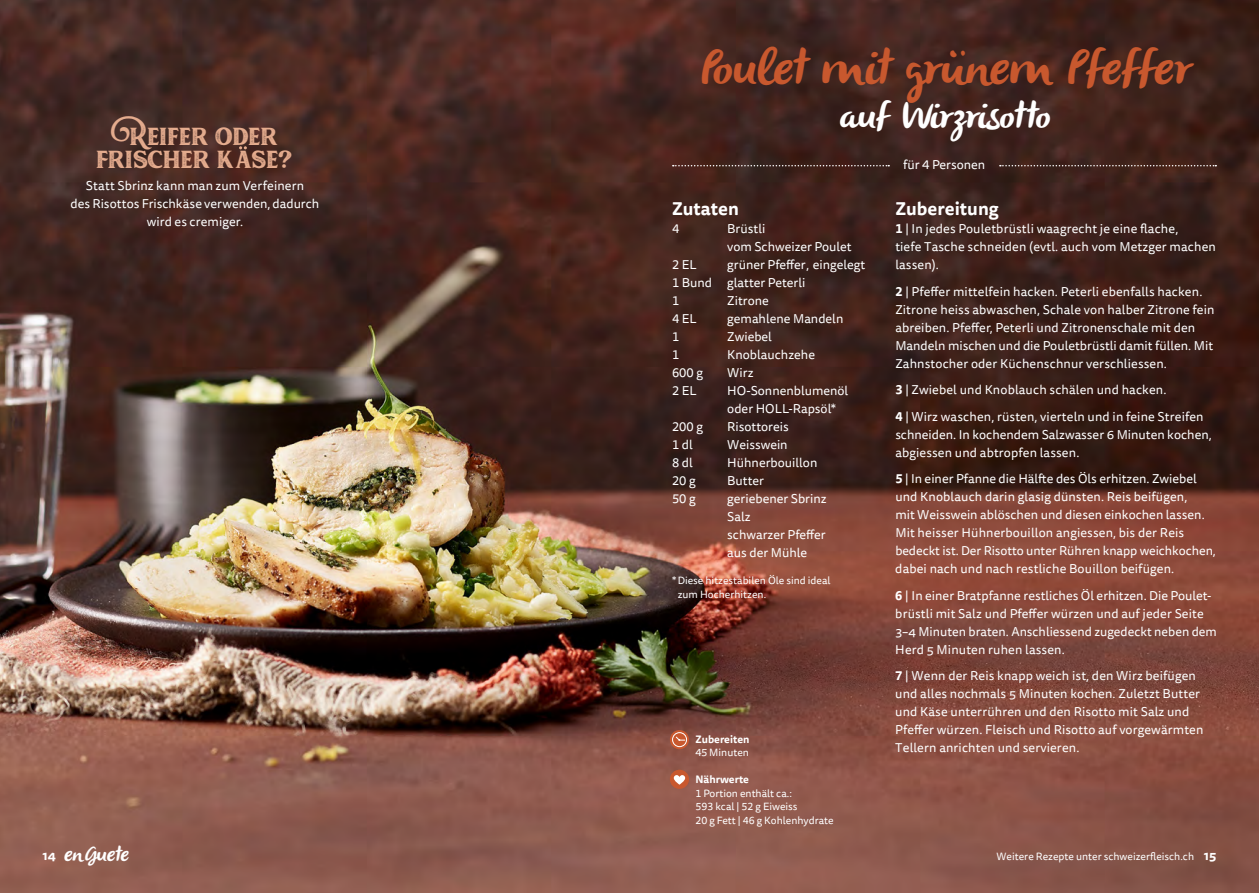
<style>
.page{position:relative;width:1259px;height:893px;background:#fff}
.page>*{position:absolute;margin:0;border:0;box-sizing:border-box;transform-origin:0 0}
.t1{font:italic 49.5px "Olivier";color:#c8582e}
.t2{font:italic 37.5px "Olivier";color:#fff}
.t3{font:34.5px "Muara Rough";letter-spacing:-.02em;color:#e5ac8e}
.t4{font:italic 21px "Olivier";color:#fff}
.t5{font:700 18px "Tisa Sans OT";color:#fff}
.t6{font:12.75px/18px "Tisa Sans OT";letter-spacing:.01em;color:#fff}
.t7{font:10.5px/13.5px "Tisa Sans OT";color:#fff}
.t8{font:700 10.5px "Tisa Sans OT";color:#fff}
.s1{font-weight:700}
.s2{font-family:"Tisa Sans OT";font-weight:700;font-style:normal;font-size:12.75px}
.s3{font-weight:700;font-size:12.75px}
</style>
<div class="page">
<img style="left:0;top:0;width:1259px;height:893px">
<svg style="left:673px;top:165px;width:216px;height:1px"></svg>
<svg style="left:1000px;top:165px;width:216px;height:1px"></svg>
<svg style="left:670px;top:730px;width:19px;height:19px"></svg>
<div style="left:672px;top:732px;width:15px;height:15px;border:1px solid #fff;border-radius:50%"></div>
<svg style="left:675px;top:736px;width:10px;height:5px"></svg>
<div style="left:670px;top:770px;width:19px;height:19px;background:#c8582e;border-radius:50%"></div>
<svg style="left:674px;top:775px;width:11px;height:10px"></svg>
<svg style="left:239px;top:146px;width:8px;height:3px"></svg>
<h3 class="t3" style="left:111px;top:113px;width:169px">reifer oder</h3>
<h3 class="t3" style="left:97px;top:136px;width:198px">frischer KAse?</h3>
<p class="t6" style="left:71px;top:178px;width:250px;text-align:center">Statt Sbrinz kann man zum Verfeinern<br>des Risottos Frischkäse verwenden, dadurch wird es cremiger.</p>
<h1 class="t1" style="left:698px;top:40px;width:505px">Pouletmitgrünem Pfeffer</h1>
<h2 class="t2" style="left:838px;top:94px;width:213px">auf Wirzrisotto</h2>
<h3 class="t5" style="left:672px;top:197px;width:68px">Zutaten</h3>
<p class="t6" style="left:672px;top:220px;width:9px">4</p>
<p class="t6" style="left:727px;top:220px;width:126px">Brüstli<br>vom Schweizer Poulet</p>
<p class="t6" style="left:672px;top:256px;width:26px">2 EL</p>
<p class="t6" style="left:672px;top:256px;width:195px;text-indent:55px">grüner Pfeffer, eingelegt<br>1 Bund glatter Peterli<br>1</p>
<p class="t6" style="left:727px;top:292px;width:43px">Zitrone</p>
<p class="t6" style="left:672px;top:310px;width:26px">4 EL</p>
<p class="t6" style="left:727px;top:310px;width:118px">gemahlene Mandeln</p>
<p class="t6" style="left:672px;top:328px;width:9px">1</p>
<p class="t6" style="left:727px;top:328px;width:46px">Zwiebel</p>
<p class="t6" style="left:672px;top:346px;width:9px">1</p>
<p class="t6" style="left:727px;top:346px;width:89px">Knoblauchzehe</p>
<p class="t6" style="left:672px;top:364px;width:32px">600 g</p>
<p class="t6" style="left:727px;top:364px;width:28px">Wirz</p>
<p class="t6" style="left:672px;top:382px;width:26px">2 EL</p>
<p class="t6" style="left:727px;top:382px;width:122px">HO-Sonnenblumenöl oder HOLL-Rapsöl*</p>
<p class="t6" style="left:672px;top:418px;width:32px">200 g</p>
<p class="t6" style="left:727px;top:418px;width:63px">Risottoreis</p>
<p class="t6" style="left:672px;top:436px;width:22px">1 dl</p>
<p class="t6" style="left:727px;top:436px;width:62px">Weisswein</p>
<p class="t6" style="left:672px;top:454px;width:22px">8 dl</p>
<p class="t6" style="left:727px;top:454px;width:92px">Hühnerbouillon</p>
<p class="t6" style="left:672px;top:472px;width:25px">20 g</p>
<p class="t6" style="left:727px;top:472px;width:38px">Butter</p>
<p class="t6" style="left:672px;top:490px;width:25px">50 g</p>
<p class="t6" style="left:727px;top:490px;width:101px">geriebener Sbrinz<br>Salz<br>schwarzer Pfeffer aus der Mühle</p>
<p class="t7" style="left:678px;top:574px;width:154px;text-indent:-6px">* Diese hitzestabilen Öle sind ideal zum Hocherhitzen.</p>
<p class="t8" style="left:695px;top:732px;width:56px">Zubereiten</p>
<p class="t7" style="left:695px;top:746px;width:55px">45 Minuten</p>
<p class="t8" style="left:695px;top:773px;width:55px">Nährwerte</p>
<p class="t7" style="left:695px;top:787px;width:140px">1 Portion enthält ca.:<br>593 kcal | 52 g Eiweiss<br>20 g Fett | 46 g Kohlenhydrate</p>
<p class="t6" style="left:903px;top:156px;width:84px">für 4 Personen</p>
<h3 class="t5" style="left:895px;top:197px;width:105px">Zubereitung</h3>
<p class="t6" style="left:895px;top:220px;width:322px"><span class="s1">1</span> | In jedes Pouletbrüstli waagrecht je eine flache,<br>tiefe Tasche schneiden (evtl. auch vom Metzger machen lassen).</p>
<p class="t6" style="left:895px;top:283px;width:321px"><span class="s1">2</span> | Pfeffer mittelfein hacken. Peterli ebenfalls hacken.<br>Zitrone heiss abwaschen, Schale von halber Zitrone fein abreiben. Pfeffer, Peterli und Zitronenschale mit den Mandeln mischen und die Pouletbrüstli damit füllen. Mit Zahnstocher oder Küchenschnur verschliessen.</p>
<p class="t6" style="left:895px;top:377px;width:310px;line-height:26.5px"><span class="s1">3</span> | Zwiebel und Knoblauch schälen und hacken.<br><span class="s1">4</span> | Wirz waschen, rüsten, vierteln und in feine Streifen</p>
<p class="t6" style="left:895px;top:426px;width:318px">schneiden. In kochendem Salzwasser 6 Minuten kochen, abgiessen und abtropfen lassen.</p>
<p class="t6" style="left:895px;top:470px;width:322px"><span class="s1">5</span> | In einer Pfanne die Hälfte des Öls erhitzen. Zwiebel und Knoblauch darin glasig dünsten. Reis beifügen,<br>mit Weisswein ablöschen und diesen einkochen lassen.<br>Mit heisser Hühnerbouillon angiessen, bis der Reis bedeckt ist. Der Risotto unter Rühren knapp weichkochen, dabei nach und nach restliche Bouillon beifügen.</p>
<p class="t6" style="left:895px;top:587px;width:323px"><span class="s1">6</span> | In einer Bratpfanne restliches Öl erhitzen. Die Poulet&shy;brüstli mit Salz und Pfeffer würzen und auf jeder Seite 3–4 Minuten braten. Anschliessend zugedeckt neben dem Herd 5 Minuten ruhen lassen.</p>
<p class="t6" style="left:895px;top:667px;width:310px"><span class="s1">7</span> | Wenn der Reis knapp weich ist, den Wirz beifügen und alles nochmals 5 Minuten kochen. Zuletzt Butter und Käse unterrühren und den Risotto mit Salz und Pfeffer würzen. Fleisch und Risotto auf vorgewärmten Tellern anrichten und servieren.</p>
<h3 class="t4" style="left:43px;top:842px;width:92px"><span class="s2">1 4</span> en Guete</h3>
<p class="t7" style="left:996px;top:850px;width:221px">Weitere Rezepte unter schweizerfleisch.ch <span class="s3">15</span></p>
</div>
